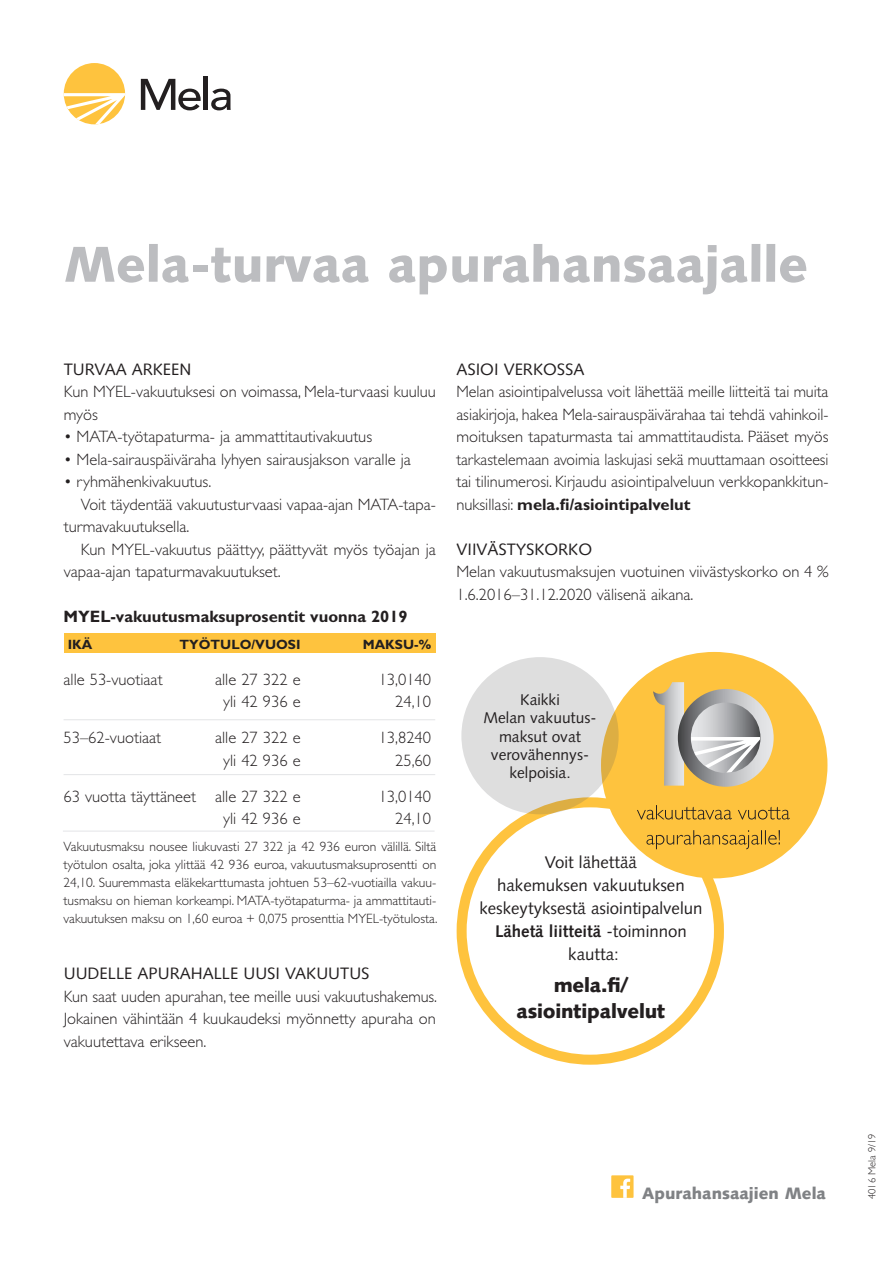
<style>
.page{position:relative;width:893px;height:1263px;background:#fff}
.page>*{position:absolute;margin:0;border:0;box-sizing:border-box;transform-origin:0 0}
.t1{font:900 50.4px "Syntax";color:#bcbdc0}
.t2{font:900 19.95px/26px "Syntax";letter-spacing:-.01em;color:#231f20;text-align:center}
.t3{font:16.8px/23px "Syntax";color:#231f20;text-align:center}
.t4{font:300 16.5px/22.5px "Gill Sans";color:#231f20;text-align:right}
.t5{font:16.5px "Syntax";color:#231f20}
.t6{font:700 16.5px "Gill Sans";color:#231f20}
.t7{font:900 16.5px "Syntax";color:#808285}
.t8{font:15.6px/18.3px "Syntax";color:#231f20;text-align:center}
.t9{font:300 13.5px/18px "Gill Sans";color:#231f20;text-align:justify}
.t10{font:700 13.5px "Gill Sans";color:#231f20}
.t11{font:300 10.5px "Gill Sans";color:#231f20}
.s1{font-weight:800}
.s2{font-weight:700}
</style>
<div class="page">
<div style="left:64px;top:63px;width:61px;height:61px;background:#fec33e;border-radius:50%"></div>
<svg style="left:64px;top:93px;width:61px;height:31px"></svg>
<svg style="left:141px;top:79px;width:60px;height:31px"></svg>
<hr style="left:204px;top:77px;width:4px;height:33px;background:#231f20">
<svg style="left:211px;top:89px;width:20px;height:21px"></svg>
<div style="left:611px;top:1175px;width:23px;height:23px;background:#fec33e"></div>
<svg style="left:620px;top:1178px;width:10px;height:20px"></svg>
<div style="left:457px;top:797px;width:267px;height:268px;border:10px solid #fec33e;border-radius:50%"></div>
<div style="left:601px;top:652px;width:226px;height:226px;background:#fec33e;border-radius:50%"></div>
<svg style="left:461px;top:657px;width:158px;height:157px;background:#dedbd5"></svg>
<div style="left:64px;top:633px;width:371px;height:19px;background:#fec33e"></div>
<hr style="left:63px;top:830px;width:372px;height:2px;background:#e6e7e9">
<hr style="left:64px;top:719px;width:371px;height:1px;background:#e6e7e9">
<hr style="left:64px;top:774px;width:371px;height:1px;background:#e6e7e9">
<svg style="left:653px;top:682px;width:121px;height:105px"></svg>
<svg style="left:646px;top:830px;width:134px;height:19px"></svg>
<svg style="left:637px;top:805px;width:153px;height:14px"></svg>
<h1 class="t1" style="left:64px;top:234px;width:746px">Mela-turvaa apurahansaajalle</h1>
<p class="t5" style="left:64px;top:359px;width:129px">TURVAA ARKEEN</p>
<p class="t4" style="left:64px;top:381px;width:374px;text-align:left">Kun MYEL-vakuutuksesi on voimassa, Mela-turvaasi kuuluu myös</p>
<p class="t4" style="left:64px;top:426px;width:310px">• MATA-työtapaturma- ja ammattitautivakuutus</p>
<p class="t4" style="left:64px;top:448px;width:349px">• Mela-sairauspäiväraha lyhyen sairausjakson varalle ja</p>
<p class="t4" style="left:64px;top:471px;width:149px">• ryhmähenkivakuutus.</p>
<p class="t4" style="left:81px;top:493px;width:357px">Voit täydentää vakuutusturvaasi vapaa-ajan MATA-tapa-</p>
<p class="t4" style="left:64px;top:516px;width:127px">turmavakuutuksella.</p>
<p class="t4" style="left:81px;top:538px;width:357px">Kun MYEL-vakuutus päättyy, päättyvät myös työajan ja</p>
<p class="t4" style="left:64px;top:561px;width:218px">vapaa-ajan tapaturmavakuutukset.</p>
<p class="t6" style="left:64px;top:606px;width:346px">MYEL-vakuutusmaksuprosentit vuonna 2019</p>
<p class="t10" style="left:68px;top:636px;width:26px">IKÄ</p>
<p class="t10" style="left:179px;top:636px;width:123px">TYÖTULO/VUOSI</p>
<p class="t10" style="left:363px;top:636px;width:70px">MAKSU-<span class="s1">%</span></p>
<p class="t4" style="left:64px;top:668px;width:101px">alle 53-vuotiaat</p>
<p class="t4" style="left:215px;top:668px;width:87px;text-align:center">alle 27 322 e yli 42 936 e</p>
<p class="t4" style="left:379px;top:668px;width:54px">13,0140<br>24,10</p>
<p class="t4" style="left:64px;top:726px;width:99px">53–62-vuotiaat</p>
<p class="t4" style="left:215px;top:726px;width:87px;text-align:center">alle 27 322 e yli 42 936 e</p>
<p class="t4" style="left:379px;top:726px;width:54px">13,8240<br>25,60</p>
<p class="t4" style="left:64px;top:785px;width:239px">63 vuotta täyttäneet alle 27 322 e yli 42 936 e</p>
<p class="t4" style="left:379px;top:785px;width:54px">13,0140<br>24,10</p>
<p class="t9" style="left:64px;top:838px;width:375px">Vakuutusmaksu nousee liukuvasti 27 322 ja 42 936 euron välillä. Siltä työtulon osalta, joka ylittää 42 936 euroa, vakuutusmaksuprosentti on 24,10. Suuremmasta eläkekarttumasta johtuen 53–62-vuotiailla vakuu&shy;tusmaksu on hieman korkeampi. MATA-työtapaturma- ja ammattitauti&shy;vakuutuksen maksu on 1,60 euroa + 0,075 prosenttia MYEL-työtulosta.</p>
<p class="t5" style="left:64px;top:964px;width:307px">UUDELLE APURAHALLE UUSI VAKUUTUS</p>
<p class="t4" style="left:64px;top:985px;width:375px;text-align:justify">Kun saat uuden apurahan, tee meille uusi vakuutushakemus.<br>Jokainen vähintään 4 kuukaudeksi myönnetty apuraha on vakuutettava erikseen.</p>
<p class="t5" style="left:456px;top:359px;width:129px">ASIOI VERKOSSA</p>
<p class="t4" style="left:456px;top:381px;width:374px;text-align:justify">Melan asiointipalvelussa voit lähettää meille liitteitä tai muita asiakirjoja, hakea Mela-sairauspäivärahaa tai tehdä vahinkoil&shy;moituksen tapaturmasta tai ammattitaudista. Pääset myös tarkastelemaan avoimia laskujasi sekä muuttamaan osoitteesi tai tilinumerosi. Kirjaudu asiointipalveluun verkkopankkitun&shy;nuksillasi: <span class="s2">mela.fi/asiointipalvelut</span></p>
<p class="t5" style="left:456px;top:539px;width:137px">VIIVÄSTYSKORKO</p>
<p class="t4" style="left:456px;top:561px;width:374px;text-align:left">Melan vakuutusmaksujen vuotuinen viivästyskorko on 4 %<br>1.6.2016–31.12.2020 välisenä aikana.</p>
<p class="t8" style="left:483px;top:690px;width:115px">Kaikki<br>Melan vakuutus&shy;maksut ovat verovähennys&shy;kelpoisia.</p>
<p class="t3" style="left:479px;top:851px;width:225px">Voit lähettää<br>hakemuksen vakuutuksen keskeytyksestä asiointipalvelun<br><span class="s2">Lähetä liitteitä</span> -toiminnon kautta:</p>
<p class="t2" style="left:517px;top:972px;width:150px">mela.fi/ asiointipalvelut</p>
<p class="t7" style="left:642px;top:1183px;width:185px">Apurahansaajien Mela</p>
<p class="t11" style="left:866px;top:1199px;width:67px;rotate:-90deg">4016 Mela 9/19</p>
</div>
